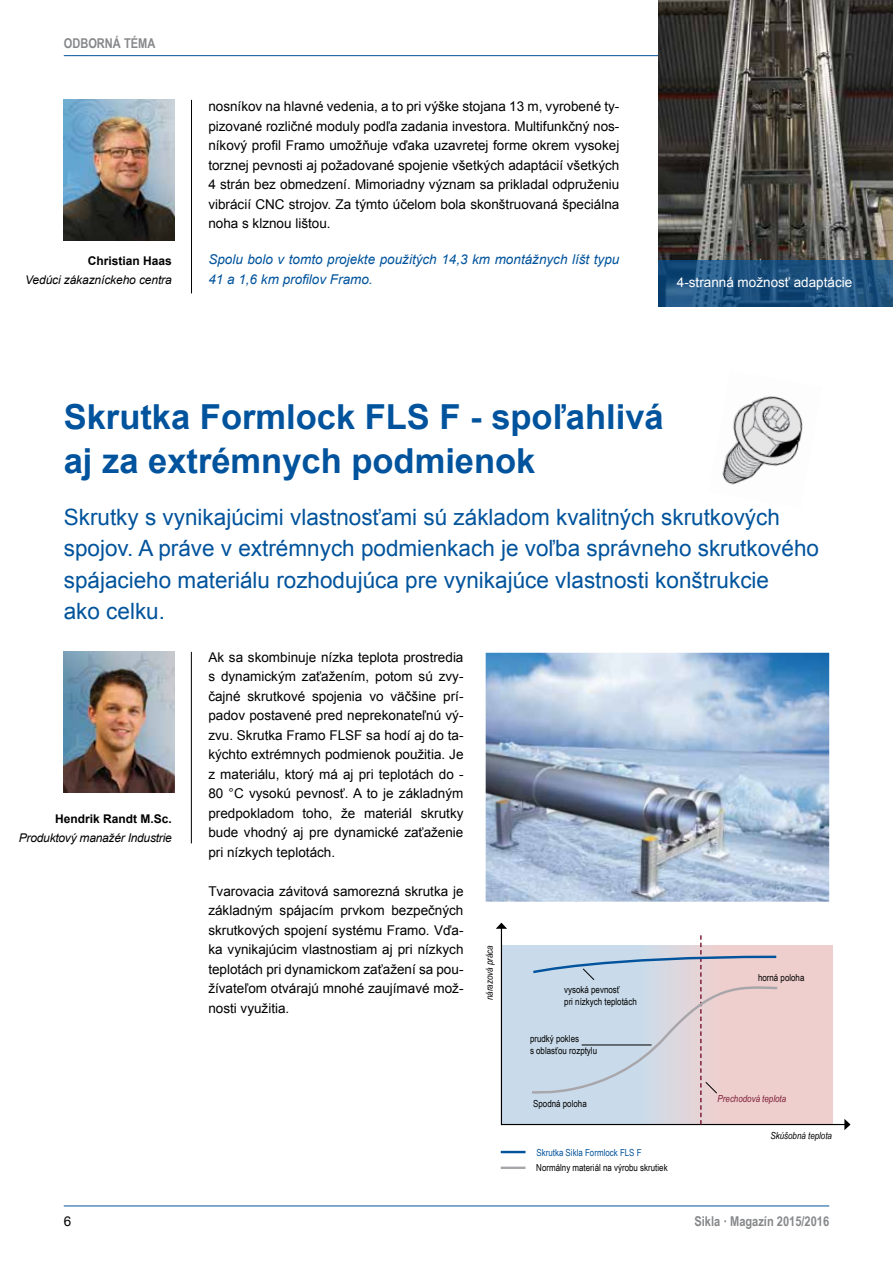
<style>
.page{position:relative;width:893px;height:1263px;background:#fff}
.page>*{position:absolute;margin:0;border:0;box-sizing:border-box;transform-origin:0 0}
.t1{font:700 34.5px/43.5px "Arial";color:#00539c}
.t2{font:22.5px/31.5px "Arial";color:#00539c}
.t3{font:13.5px/19.5px "Arial";color:#000;text-align:justify}
.t4{font:italic 13.5px/19.5px "Arial";color:#00539c}
.t5{font:700 13.5px "Arial Narrow";color:#86888a}
.t6{font:13.5px "Arial";color:#fff}
.t7{font:italic 12px "Arial";letter-spacing:-.02em;color:#000}
.t8{font:700 12px "Arial";color:#000}
.t9{font:9.75px/12.6px "Arial Narrow";color:#000}
.t10{font:italic 9.75px "Arial Narrow";color:#000}
.t11{font:9.75px "Arial Narrow";color:#00539c}
.t12{font:italic 9.75px "Arial Narrow";color:#7d1c36}
</style>
<div class="page">
<hr style="left:64px;top:55px;width:765px;height:1px;background:#00539c">
<hr style="left:64px;top:1205px;width:765px;height:1px;background:#00539c">
<img style="left:486px;top:653px;width:343px;height:249px">
<img style="left:64px;top:100px;width:110px;height:140px">
<img style="left:659px;top:0;width:233px;height:260px">
<hr style="left:191px;top:100px;width:1px;height:193px;background:#000">
<hr style="left:191px;top:652px;width:1px;height:191px;background:#000">
<svg style="left:659px;top:260px;width:234px;height:47px;background:#1f5381"></svg>
<img style="left:64px;top:652px;width:110px;height:140px">
<svg style="left:502px;top:945px;width:330px;height:179px;background:#e1d2d6"></svg>
<hr style="left:501px;top:1124px;width:344px;height:1px;background:#000">
<svg style="left:844px;top:1119px;width:6px;height:11px"></svg>
<hr style="left:501px;top:928px;width:1px;height:197px;background:#000">
<svg style="left:496px;top:923px;width:11px;height:6px"></svg>
<svg style="left:529px;top:935px;width:251px;height:189px;background:#d6d5dd"></svg>
<hr style="left:501px;top:1151px;width:24px;height:2px;background:#00539c">
<hr style="left:501px;top:1166px;width:24px;height:3px;background:#a8a6aa">
<img style="left:722px;top:396px;width:81px;height:89px">
<p class="t5" style="left:64px;top:33px;width:93px">ODBORNÁ TÉMA</p>
<p class="t8" style="left:88px;top:252px;width:86px">Christian Haas</p>
<p class="t7" style="left:25px;top:272px;width:148px">Vedúci zákazníckeho centra</p>
<p class="t3" style="left:208px;top:97px;width:413px">nosníkov na hlavné vedenia, a to pri výške stojana 13 m, vyrobené ty&shy;pizované rozličné moduly podľa zadania investora. Multifunkčný nos&shy;níkový profil Framo umožňuje vďaka uzavretej forme okrem vysokej torznej pevnosti aj požadované spojenie všetkých adaptácií všetkých 4 strán bez obmedzení. Mimoriadny význam sa prikladal odpruženiu vibrácií CNC strojov. Za týmto účelom bola skonštruovaná špeciálna noha s klznou lištou.</p>
<p class="t4" style="left:208px;top:250px;width:413px">Spolu bolo v tomto projekte použitých 14,3 km montážnych líšt typu<br>41 a 1,6 km profilov Framo.</p>
<p class="t6" style="left:677px;top:274px;width:177px">4-stranná možnosť adaptácie</p>
<h1 class="t1" style="left:64px;top:396px;width:601px">Skrutka Formlock FLS F - spoľahlivá aj za extrémnych podmienok</h1>
<h2 class="t2" style="left:64px;top:501px;width:757px">Skrutky s vynikajúcimi vlastnosťami sú základom kvalitných skrutkových spojov. A práve v extrémnych podmienkach je voľba správneho skrutkového spájacieho materiálu rozhodujúca pre vynikajúce vlastnosti konštrukcie<br>ako celku.</h2>
<p class="t8" style="left:55px;top:811px;width:118px">Hendrik Randt M.Sc.</p>
<p class="t7" style="left:19px;top:830px;width:154px">Produktový manažér Industrie</p>
<p class="t3" style="left:64px;top:1212px;width:9px">6</p>
<p class="t3" style="left:208px;top:647px;width:257px">Ak sa skombinuje nízka teplota prostredia s dynamickým zaťažením, potom sú zvy&shy;čajné skrutkové spojenia vo väčšine prí&shy;padov postavené pred neprekonateľnú vý&shy;zvu. Skrutka Framo FLSF sa hodí aj do ta&shy;kýchto extrémnych podmienok použitia. Je z materiálu, ktorý má aj pri teplotách do - 80 °C vysokú pevnosť. A to je základným predpokladom toho, že materiál skrutky bude vhodný aj pre dynamické zaťaženie pri nízkych teplotách.</p>
<p class="t3" style="left:208px;top:881px;width:257px">Tvarovacia závitová samorezná skrutka je základným spájacím prvkom bezpečných skrutkových spojení systému Framo. Vďa&shy;ka vynikajúcim vlastnostiam aj pri nízkych teplotách pri dynamickom zaťažení sa pou&shy;žívateľom otvárajú mnohé zaujímavé mož&shy;nosti využitia.</p>
<p class="t10" style="left:482px;top:1000px;width:56px;rotate:-90deg">nárazová práca</p>
<p class="t9" style="left:564px;top:983px;width:74px">vysoká pevnosť<br>pri nízkych teplotách</p>
<p class="t9" style="left:530px;top:1032px;width:69px">prudký pokles<br>s oblasťou rozptylu</p>
<p class="t9" style="left:533px;top:1096px;width:55px">Spodná poloha</p>
<p class="t11" style="left:536px;top:1145px;width:107px">Skrutka Sikla Formlock FLS F</p>
<p class="t9" style="left:536px;top:1161px;width:133px">Normálny materiál na výrobu skrutiek</p>
<p class="t9" style="left:758px;top:971px;width:48px">horná poloha</p>
<p class="t12" style="left:718px;top:1092px;width:70px">Prechodová teplota</p>
<p class="t10" style="left:770px;top:1128px;width:63px">Skúšobná teplota</p>
<p class="t5" style="left:694px;top:1211px;width:136px">Sikla · Magazín 2015/2016</p>
</div>
